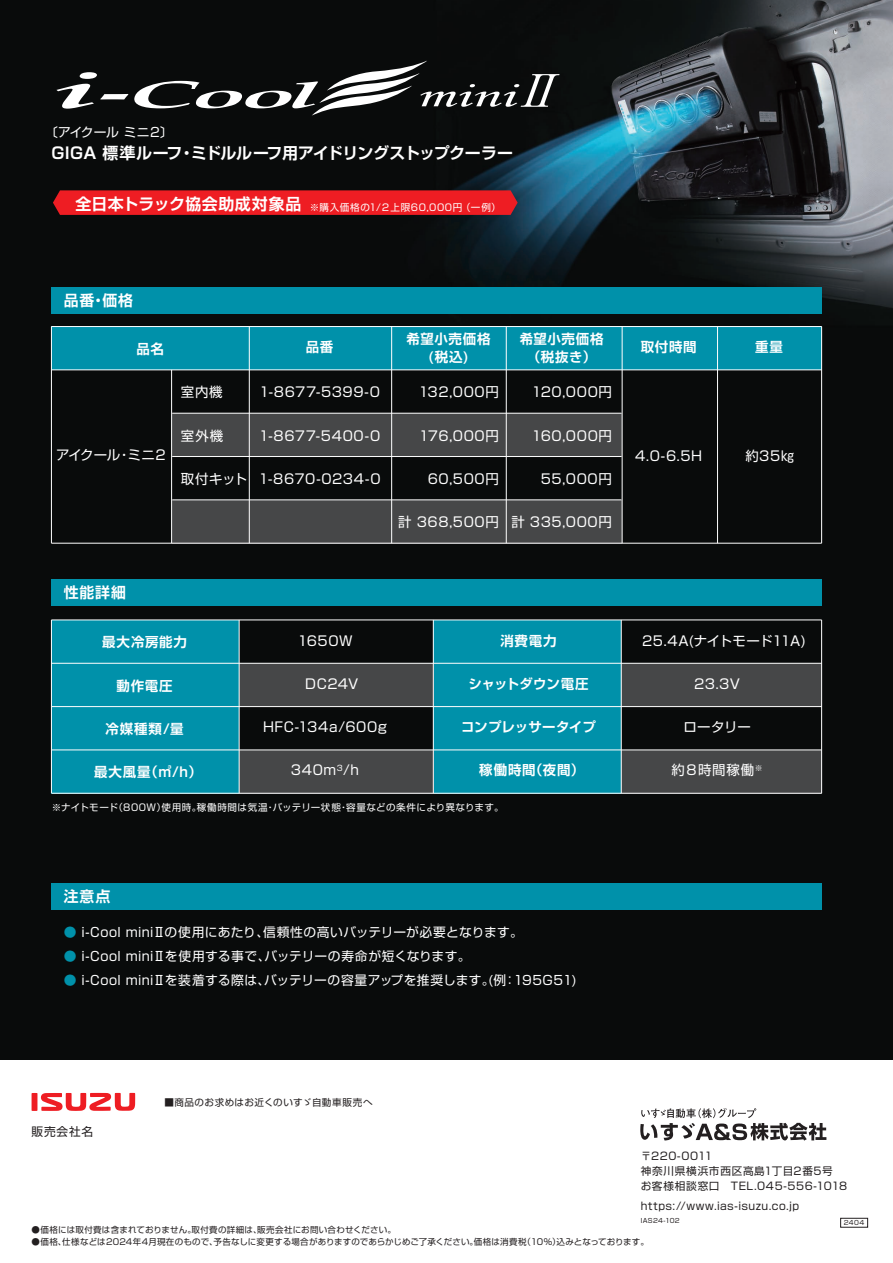
<style>
.page{position:relative;width:893px;height:1263px;background:#fff}
.page>*{position:absolute;margin:0;border:0;box-sizing:border-box;transform-origin:0 0}
.t1{font:700 15.9px "Shin Go Pro De";letter-spacing:-.015em;color:#fff}
.t2{font:700 14.85px "Shin Go Pro De";letter-spacing:.06em;color:#fff}
.t3{font:13.5px "Shin Go Pro";letter-spacing:.04em;color:#fff}
.t4{font:700 13.5px/17.2px "Shin Go Pro De";letter-spacing:.05em;color:#fff;text-align:center}
.t5{font:700 13.5px "Shin Go Pro De";color:#fff}
.t6{font:13.5px "Shin Go Pro";letter-spacing:-.03em;color:#fff}
.t7{font:13.5px "Shin Go Pro";letter-spacing:-.01em;color:#fff}
.t8{font:12.75px "Shin Go Pro";letter-spacing:.025em;color:#fff}
.t9{font:12.75px "Shin Go Pro";letter-spacing:-.005em;color:#fff}
.t10{font:11.7px "Shin Go Pro";letter-spacing:.065em;color:#231f20}
.t11{font:10.65px/15px "Shin Go Pro";letter-spacing:.05em;color:#231f20}
.t12{font:9.6px "Shin Go Pro";letter-spacing:.055em;color:#fff}
.t13{font:9.6px "Shin Go Pro";letter-spacing:.045em;color:#231f20}
.t14{font:8.55px "Shin Go Pro";letter-spacing:.02em;color:#231f20}
.t15{font:6.45px "Shin Go Pro";letter-spacing:.05em;color:#231f20}
.s1{font-family:"Shin Go Pro De";font-weight:700;font-size:15.9px}
.s2{color:#0091aa}
</style>
<div class="page">
<img style="left:0;top:0;width:893px;height:1059px">
<svg style="left:32px;top:1093px;width:103px;height:18px"></svg>
<div style="left:840px;top:1218px;width:28px;height:9px;border:1px solid #231f20"></div>
<svg style="left:640px;top:1108px;width:186px;height:32px"></svg>
<div style="left:51px;top:326px;width:771px;height:44px;background:#0091aa"></div>
<div style="left:51px;top:287px;width:771px;height:27px;background:#0091aa"></div>
<div style="left:172px;top:413px;width:449px;height:43px;background:#464748"></div>
<div style="left:172px;top:500px;width:449px;height:43px;background:#464748"></div>
<div style="left:51px;top:579px;width:771px;height:27px;background:#0091aa"></div>
<div style="left:51px;top:883px;width:771px;height:27px;background:#0091aa"></div>
<hr style="left:51px;top:326px;width:1px;height:217px;background:#fff">
<hr style="left:171px;top:370px;width:1px;height:173px;background:#fff">
<hr style="left:249px;top:326px;width:1px;height:217px;background:#fff">
<hr style="left:391px;top:326px;width:1px;height:217px;background:#fff">
<hr style="left:506px;top:326px;width:1px;height:217px;background:#fff">
<hr style="left:622px;top:326px;width:1px;height:217px;background:#fff">
<hr style="left:717px;top:326px;width:1px;height:217px;background:#fff">
<hr style="left:821px;top:326px;width:1px;height:217px;background:#fff">
<hr style="left:51px;top:326px;width:771px;height:1px;background:#fff">
<hr style="left:51px;top:369px;width:771px;height:1px;background:#fff">
<hr style="left:172px;top:413px;width:449px;height:1px;background:#fff">
<hr style="left:172px;top:456px;width:449px;height:1px;background:#fff">
<hr style="left:172px;top:499px;width:449px;height:1px;background:#fff">
<hr style="left:51px;top:543px;width:771px;height:1px;background:#fff">
<div style="left:51px;top:620px;width:188px;height:173px;background:#0091aa"></div>
<div style="left:434px;top:620px;width:187px;height:173px;background:#0091aa"></div>
<div style="left:239px;top:663px;width:194px;height:44px;background:#464748"></div>
<div style="left:239px;top:750px;width:194px;height:43px;background:#464748"></div>
<div style="left:621px;top:663px;width:201px;height:44px;background:#464748"></div>
<div style="left:621px;top:750px;width:201px;height:43px;background:#464748"></div>
<hr style="left:51px;top:620px;width:1px;height:173px;background:#fff">
<hr style="left:51px;top:619px;width:771px;height:1px;background:#fff">
<hr style="left:51px;top:663px;width:771px;height:1px;background:#fff">
<hr style="left:52px;top:706px;width:770px;height:1px;background:#fff">
<hr style="left:52px;top:749px;width:770px;height:1px;background:#fff">
<hr style="left:52px;top:793px;width:770px;height:1px;background:#fff">
<hr style="left:239px;top:620px;width:1px;height:173px;background:#fff">
<hr style="left:433px;top:620px;width:1px;height:173px;background:#fff">
<hr style="left:621px;top:620px;width:1px;height:173px;background:#fff">
<hr style="left:821px;top:620px;width:1px;height:173px;background:#fff">
<svg style="left:53px;top:190px;width:465px;height:25px"></svg>
<svg style="left:56px;top:72px;width:72px;height:37px"></svg>
<svg style="left:134px;top:61px;width:426px;height:55px"></svg>
<p class="t9" style="left:45px;top:121px;width:129px">〔アイクール ミニ2〕</p>
<p class="t1" style="left:51px;top:140px;width:463px">GIGA 標準ルーフ・ミドルルーフ用アイドリングストップクーラー</p>
<p class="t12" style="left:75px;top:199px;width:427px"><span class="s1">全日本トラック協会助成対象品</span> ※購入価格の1/２上限60,000円 （一例）</p>
<p class="t2" style="left:64px;top:288px;width:71px">品番・価格</p>
<p class="t4" style="left:407px;top:329px;width:85px">希望小売価格(税込)</p>
<p class="t4" style="left:520px;top:329px;width:85px">希望小売価格（税抜き）</p>
<p class="t4" style="left:641px;top:337px;width:57px">取付時間</p>
<p class="t4" style="left:136px;top:339px;width:29px">品名</p>
<p class="t4" style="left:306px;top:337px;width:29px">品番</p>
<p class="t4" style="left:755px;top:337px;width:29px">重量</p>
<p class="t3" style="left:181px;top:381px;width:43px">室内機</p>
<p class="t3" style="left:181px;top:424px;width:44px">室外機</p>
<p class="t3" style="left:181px;top:468px;width:68px">取付キット</p>
<p class="t3" style="left:418px;top:381px;width:82px">132,000円</p>
<p class="t3" style="left:419px;top:424px;width:82px">176,000円</p>
<p class="t3" style="left:428px;top:468px;width:73px">60,500円</p>
<p class="t3" style="left:398px;top:511px;width:102px">計 368,500円</p>
<p class="t3" style="left:531px;top:381px;width:82px">120,000円</p>
<p class="t3" style="left:531px;top:424px;width:82px">160,000円</p>
<p class="t3" style="left:541px;top:468px;width:73px">55,000円</p>
<p class="t3" style="left:511px;top:511px;width:102px">計 335,000円</p>
<p class="t3" style="left:259px;top:381px;width:122px">1-8677-5399-0</p>
<p class="t3" style="left:259px;top:424px;width:123px">1-8677-5400-0</p>
<p class="t3" style="left:259px;top:468px;width:124px">1-8670-0234-0</p>
<p class="t7" style="left:56px;top:443px;width:111px">アイクール・ミニ2</p>
<p class="t3" style="left:635px;top:445px;width:68px">4.0-6.5H</p>
<p class="t3" style="left:745px;top:445px;width:50px">約35㎏</p>
<p class="t2" style="left:64px;top:580px;width:64px">性能詳細</p>
<p class="t4" style="left:102px;top:632px;width:86px">最大冷房能力</p>
<p class="t4" style="left:116px;top:675px;width:58px">動作電圧</p>
<p class="t4" style="left:105px;top:718px;width:80px">冷媒種類/量</p>
<p class="t4" style="left:94px;top:761px;width:109px">最大風量（㎥/h）</p>
<p class="t3" style="left:297px;top:629px;width:57px">1650W</p>
<p class="t3" style="left:291px;top:673px;width:69px">　DC24V</p>
<p class="t3" style="left:263px;top:716px;width:125px">HFC-134a/600g</p>
<p class="t3" style="left:291px;top:759px;width:70px">340m<sup>3</sup>/h</p>
<p class="t4" style="left:500px;top:630px;width:58px">消費電力</p>
<p class="t5" style="left:468px;top:673px;width:122px">シャットダウン電圧</p>
<p class="t5" style="left:461px;top:716px;width:136px">コンプレッサータイプ</p>
<p class="t4" style="left:479px;top:760px;width:107px">稼働時間（夜間）</p>
<p class="t12" style="left:52px;top:800px;width:453px">※ナイトモード（800W）使用時。稼働時間は気温・バッテリー状態・容量などの条件により異なります。</p>
<p class="t2" style="left:64px;top:884px;width:48px">注意点</p>
<p class="t8" style="left:64px;top:922px;width:461px"><span class="s2">●</span> i-Cool miniⅡの使用にあたり、信頼性の高いバッテリーが必要となります。</p>
<p class="t8" style="left:64px;top:946px;width:408px"><span class="s2">●</span> i-Cool miniⅡを使用する事で、バッテリーの寿命が短くなります。</p>
<p class="t8" style="left:64px;top:970px;width:514px"><span class="s2">●</span> i-Cool miniⅡを装着する際は、バッテリーの容量アップを推奨します。(例：195G51)</p>
<p class="t6" style="left:628px;top:629px;width:179px">　25.4A(ナイトモード11A)</p>
<p class="t3" style="left:694px;top:673px;width:48px">23.3V</p>
<p class="t3" style="left:683px;top:716px;width:69px">ロータリー</p>
<p class="t3" style="left:671px;top:759px;width:93px">約８時間稼働<sup>※</sup></p>
<p class="t10" style="left:32px;top:1122px;width:63px">販売会社名</p>
<p class="t13" style="left:164px;top:1094px;width:210px">■商品のお求めはお近くのいすゞ自動車販売へ</p>
<p class="t11" style="left:641px;top:1147px;width:208px">〒220-0011<br>神奈川県横浜市西区高島1丁目2番5号<br>お客様相談窓口　TEL.045-556-1018</p>
<p class="t11" style="left:641px;top:1197px;width:160px">https://www.ias-isuzu.co.jp</p>
<p class="t15" style="left:641px;top:1215px;width:41px">IAS24-102</p>
<p class="t15" style="left:844px;top:1217px;width:22px">2404</p>
<p class="t14" style="left:32px;top:1222px;width:366px">●価格には取付費は含まれておりません。取付費の詳細は、販売会社にお問い合わせください。</p>
<p class="t14" style="left:32px;top:1234px;width:619px">●価格、仕様などは2024年4月現在のもので、予告なしに変更する場合がありますのであらかじめご了承ください。価格は消費税（10％）込みとなっております。</p>
</div>
